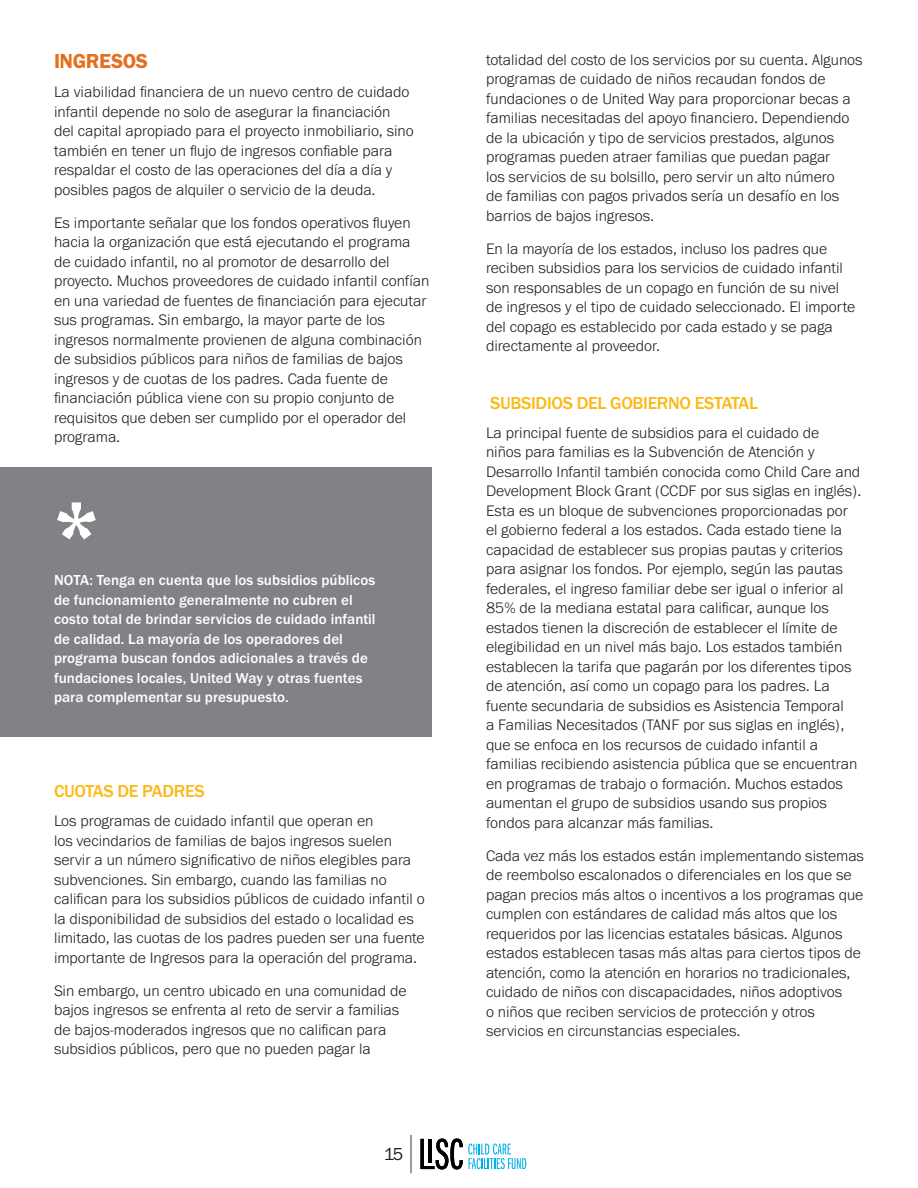
<style>
.page{position:relative;width:918px;height:1188px;background:#fff}
.page>*{position:absolute;margin:0;border:0;box-sizing:border-box;transform-origin:0 0}
.abadi_head{font:700 72px "Rockwell";color:#fff}
.TOC_level_2{font:21px "Franklin Gothic URW Dem";letter-spacing:-.02em;color:#e4701e}
.yellow_subtitle{font:500 18px "Franklin Gothic URW";letter-spacing:-.02em;color:#fcb814}
.t1{font:18px "Franklin Gothic URW Boo";color:#231f20}
.Body_text{font:300 15.75px/19.5px "Franklin Gothic URW";color:#231f20}
.body_text{font:500 15px/19.5px "Franklin Gothic URW";letter-spacing:.005em;color:#fff}
</style>
<div class="page">
<svg style="left:420px;top:1139px;width:106px;height:30px"></svg>
<hr style="left:411px;top:1135px;width:1px;height:38px;background:#231f20">
<div style="left:0;top:467px;width:432px;height:270px;background:#808285"></div>
<p class="TOC_level_2" style="left:54px;top:48px;width:96px">INGRESOS</p>
<p class="Body_text" style="left:54px;top:82px;width:361px">La viabilidad financiera de un nuevo centro de cuidado infantil depende no solo de asegurar la financiación del capital apropiado para el proyecto inmobiliario, sino también en tener un flujo de ingresos confiable para respaldar el costo de las operaciones del día a día y posibles pagos de alquiler o servicio de la deuda.</p>
<p class="Body_text" style="left:54px;top:212px;width:377px">Es importante señalar que los fondos operativos fluyen hacia la organización que está ejecutando el programa de cuidado infantil, no al promotor de desarrollo del proyecto. Muchos proveedores de cuidado infantil confían en una variedad de fuentes de financiación para ejecutar sus programas. Sin embargo, la mayor parte de los ingresos normalmente provienen de alguna combinación de subsidios públicos para niños de familias de bajos ingresos y de cuotas de los padres. Cada fuente de financiación pública viene con su propio conjunto de requisitos que deben ser cumplido por el operador del programa.</p>
<p class="abadi_head" style="left:54px;top:483px;width:46px">*</p>
<p class="body_text" style="left:54px;top:570px;width:323px">NOTA: Tenga en cuenta que los subsidios públicos de funcionamiento generalmente no cubren el costo total de brindar servicios de cuidado infantil de calidad. La mayoría de los operadores del programa buscan fondos adicionales a través de fundaciones locales, United Way y otras fuentes para complementar su presupuesto.</p>
<p class="yellow_subtitle" style="left:54px;top:780px;width:152px">CUOTAS DE PADRES</p>
<p class="Body_text" style="left:54px;top:811px;width:372px">Los programas de cuidado infantil que operan en<br>los vecindarios de familias de bajos ingresos suelen servir a un número significativo de niños elegibles para subvenciones. Sin embargo, cuando las familias no califican para los subsidios públicos de cuidado infantil o la disponibilidad de subsidios del estado o localidad es limitado, las cuotas de los padres pueden ser una fuente importante de Ingresos para la operación del programa.</p>
<p class="Body_text" style="left:54px;top:980px;width:354px">Sin embargo, un centro ubicado en una comunidad de bajos ingresos se enfrenta al reto de servir a familias de bajos-moderados ingresos que no califican para subsidios públicos, pero que no pueden pagar la</p>
<p class="t1" style="left:384px;top:1143px;width:21px">15</p>
<p class="Body_text" style="left:486px;top:49px;width:378px">totalidad del costo de los servicios por su cuenta. Algunos programas de cuidado de niños recaudan fondos de fundaciones o de United Way para proporcionar becas a familias necesitadas del apoyo financiero. Dependiendo de la ubicación y tipo de servicios prestados, algunos programas pueden atraer familias que puedan pagar<br>los servicios de su bolsillo, pero servir un alto número<br>de familias con pagos privados sería un desafío en los barrios de bajos ingresos.</p>
<p class="Body_text" style="left:486px;top:238px;width:371px">En la mayoría de los estados, incluso los padres que reciben subsidios para los servicios de cuidado infantil son responsables de un copago en función de su nivel de ingresos y el tipo de cuidado seleccionado. El importe del copago es establecido por cada estado y se paga directamente al proveedor.</p>
<p class="yellow_subtitle" style="left:490px;top:391px;width:269px">SUBSIDIOS DEL GOBIERNO ESTATAL</p>
<p class="Body_text" style="left:486px;top:423px;width:377px">La principal fuente de subsidios para el cuidado de<br>niños para familias es la Subvención de Atención y Desarrollo Infantil también conocida como Child Care and Development Block Grant (CCDF por sus siglas en inglés).<br>Esta es un bloque de subvenciones proporcionadas por el gobierno federal a los estados. Cada estado tiene la capacidad de establecer sus propias pautas y criterios para asignar los fondos. Por ejemplo, según las pautas federales, el ingreso familiar debe ser igual o inferior al 85% de la mediana estatal para calificar, aunque los estados tienen la discreción de establecer el límite de elegibilidad en un nivel más bajo. Los estados también establecen la tarifa que pagarán por los diferentes tipos de atención, así como un copago para los padres. La fuente secundaria de subsidios es Asistencia Temporal<br>a Familias Necesitados (TANF por sus siglas en inglés), que se enfoca en los recursos de cuidado infantil a familias recibiendo asistencia pública que se encuentran en programas de trabajo o formación. Muchos estados aumentan el grupo de subsidios usando sus propios fondos para alcanzar más familias.</p>
<p class="Body_text" style="left:486px;top:846px;width:379px">Cada vez más los estados están implementando sistemas de reembolso escalonados o diferenciales en los que se pagan precios más altos o incentivos a los programas que cumplen con estándares de calidad más altos que los requeridos por las licencias estatales básicas. Algunos estados establecen tasas más altas para ciertos tipos de atención, como la atención en horarios no tradicionales, cuidado de niños con discapacidades, niños adoptivos<br>o niños que reciben servicios de protección y otros servicios en circunstancias especiales.</p>
</div>
